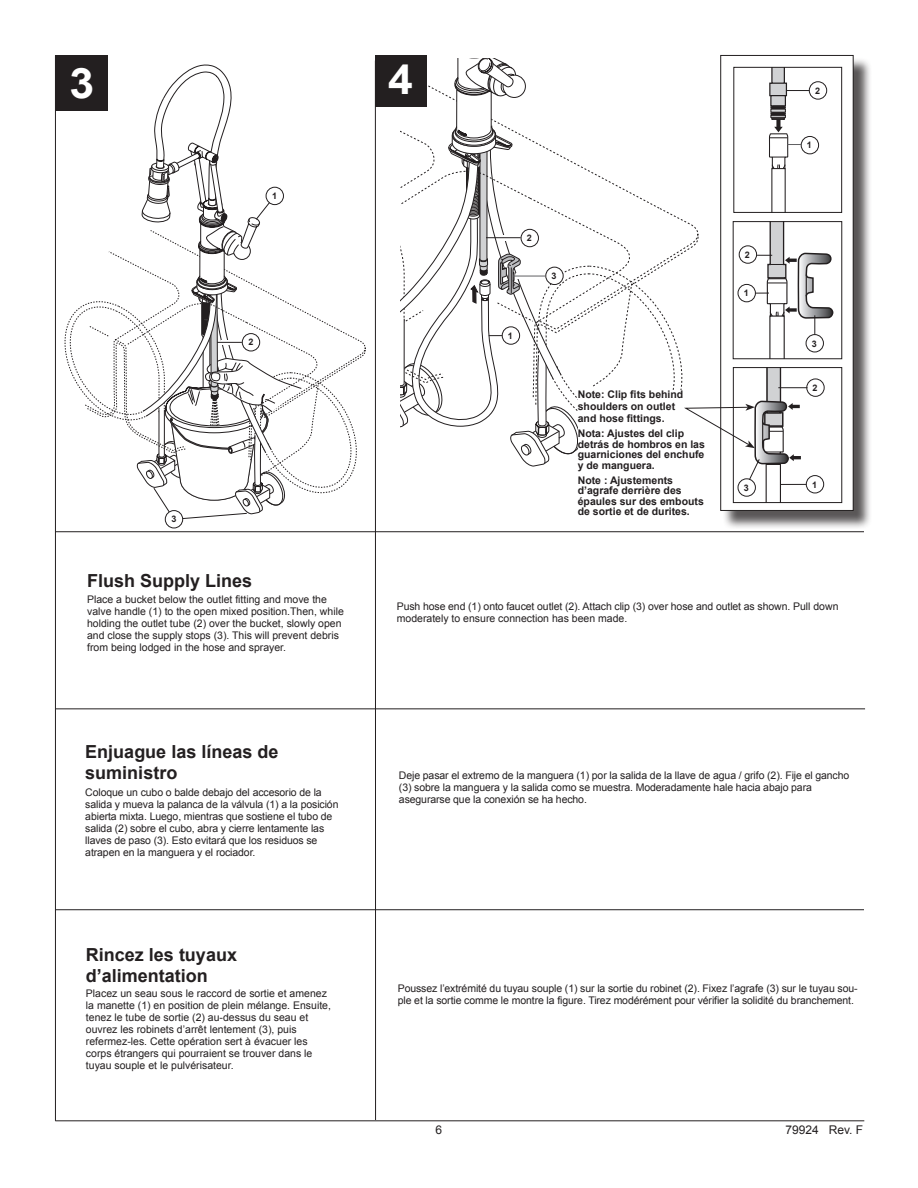
<style>
.page{position:relative;width:918px;height:1188px;background:#fff}
.page>*{position:absolute;margin:0;border:0;box-sizing:border-box;transform-origin:0 0}
.t1{font:700 42px "Arial";color:#fff;scale:1.06 1}
.t2{font:700 18px/21px "Arial";color:#231f20}
.t3{font:12px "Arial";color:#231f20}
.t4{font:10.5px/12px "Arial";letter-spacing:-.01em;color:#231f20}
.t5{font:700 10.5px/10.5px "Arial";color:#231f20}
.t6{font:700 9px "Arial";color:#231f20}
</style>
<div class="page">
<hr style="left:55px;top:1121px;width:809px;height:1px;background:#231f20">
<div style="left:723px;top:57px;width:149px;height:472px;background:#231f20;opacity:.75"></div>
<div style="left:721px;top:55px;width:132px;height:455px;background:#fff"></div>
<div style="left:720px;top:55px;width:134px;height:456px;border:1px solid #231f20"></div>
<div style="left:55px;top:55px;width:53px;height:56px;background:#231f20"></div>
<hr style="left:55px;top:55px;width:1px;height:1066px;background:#231f20">
<hr style="left:55px;top:531px;width:809px;height:1px;background:#231f20">
<hr style="left:55px;top:708px;width:810px;height:1px;background:#231f20">
<hr style="left:55px;top:909px;width:809px;height:1px;background:#231f20">
<div style="left:165px;top:510px;width:18px;height:18px;border:1px solid #231f20;border-radius:50%"></div>
<div style="left:375px;top:55px;width:52px;height:52px;background:#231f20"></div>
<hr style="left:375px;top:61px;width:1px;height:1059px;background:#231f20">
<svg style="left:401px;top:58px;width:433px;height:445px"></svg>
<svg style="left:65px;top:65px;width:301px;height:456px"></svg>
<h1 class="t1" style="left:69px;top:56px;width:25px">3</h1>
<p class="t6" style="left:171px;top:513px;width:7px">3</p>
<p class="t6" style="left:272px;top:190px;width:7px">1</p>
<p class="t6" style="left:248px;top:336px;width:7px">2</p>
<h2 class="t2" style="left:87px;top:570px;width:167px">Flush Supply Lines</h2>
<p class="t4" style="left:87px;top:593px;width:258px">Place a bucket below the outlet fitting and move the valve handle (1) to the open mixed position.Then, while holding the outlet tube (2) over the bucket, slowly open and close the supply stops (3). This will prevent debris from being lodged in the hose and sprayer.</p>
<h2 class="t2" style="left:85px;top:742px;width:195px">Enjuague las líneas de suministro</h2>
<p class="t4" style="left:85px;top:786px;width:255px">Coloque un cubo o balde debajo del accesorio de la salida y mueva la palanca de la válvula (1) a la posición abierta mixta. Luego, mientras que sostiene el tubo de salida (2) sobre el cubo, abra y cierre lentamente las llaves de paso (3). Esto evitará que los residuos se atrapen en la manguera y el rociador.</p>
<h2 class="t2" style="left:86px;top:945px;width:153px">Rincez les tuyaux d’alimentation</h2>
<p class="t4" style="left:86px;top:987px;width:247px">Placez un seau sous le raccord de sortie et amenez la manette (1) en position de plein mélange. Ensuite, tenez le tube de sortie (2) au-dessus du seau et ouvrez les robinets d’arrêt lentement (3), puis refermez-les. Cette opération sert à évacuer les corps étrangers qui pourraient se trouver dans le tuyau souple et le pulvérisateur.</p>
<h1 class="t1" style="left:388px;top:52px;width:25px">4</h1>
<p class="t6" style="left:527px;top:232px;width:7px">2</p>
<p class="t6" style="left:552px;top:270px;width:7px">3</p>
<p class="t6" style="left:508px;top:330px;width:7px">1</p>
<p class="t5" style="left:578px;top:389px;width:107px;line-height:12px">Note: Clip fits behind shoulders on outlet and hose fittings.</p>
<p class="t5" style="left:578px;top:429px;width:129px">Nota: Ajustes del clip detrás de hombros en las guarniciones del enchufe y de manguera.</p>
<p class="t5" style="left:578px;top:475px;width:128px">Note : Ajustements d’agrafe derrière des épaules sur des embouts de sortie et de durites.</p>
<p class="t6" style="left:745px;top:249px;width:7px">2</p>
<p class="t6" style="left:744px;top:287px;width:7px">1</p>
<p class="t6" style="left:744px;top:482px;width:7px">3</p>
<p class="t6" style="left:815px;top:85px;width:7px">2</p>
<p class="t6" style="left:807px;top:139px;width:7px">1</p>
<p class="t6" style="left:812px;top:337px;width:7px">3</p>
<p class="t6" style="left:813px;top:382px;width:7px">2</p>
<p class="t6" style="left:812px;top:478px;width:7px">1</p>
<p class="t4" style="left:397px;top:600px;width:443px">Push hose end (1) onto faucet outlet (2). Attach clip (3) over hose and outlet as shown. Pull down moderately to ensure connection has been made.</p>
<p class="t4" style="left:399px;top:770px;width:452px">Deje pasar el extremo de la manguera (1) por la salida de la llave de agua / grifo (2). Fije el gancho (3) sobre la manguera y la salida como se muestra. Moderadamente hale hacia abajo para asegurarse que la conexión se ha hecho.</p>
<p class="t4" style="left:398px;top:982px;width:461px">Poussez l’extrémité du tuyau souple (1) sur la sortie du robinet (2). Fixez l’agrafe (3) sur le tuyau sou&shy;ple et la sortie comme le montre la figure. Tirez modérément pour vérifier la solidité du branchement.</p>
<p class="t3" style="left:436px;top:1122px;width:8px">6</p>
<p class="t3" style="left:785px;top:1122px;width:79px">79924 Rev. F</p>
</div>
